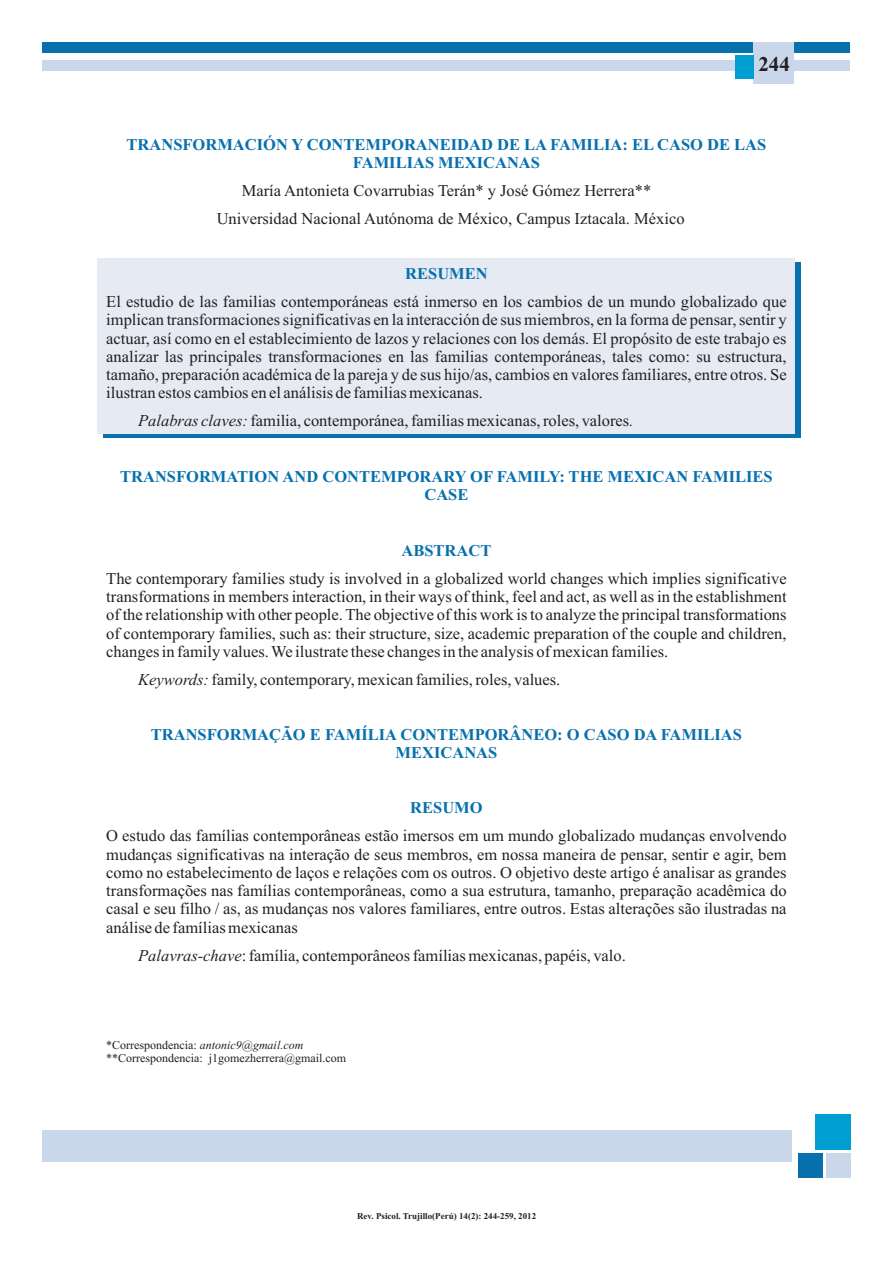
<style>
.page{position:relative;width:893px;height:1263px;background:#fff}
.page>*{position:absolute;margin:0;border:0;box-sizing:border-box;transform-origin:0 0}
.t1{font:700 21px "Times New Roman";color:#231f20}
.t2{font:16.5px/18.3px "Times New Roman";color:#231f20;text-align:justify}
.t3{font:700 16.5px/18.3px "Times New Roman";color:#0770ad;text-align:center}
.t4{font:12px/13.4px "Times New Roman";color:#231f20}
.t5{font:700 9px "Times New Roman";color:#231f20}
.s1{font-style:italic}
</style>
<div class="page">
<div style="left:103px;top:262px;width:698px;height:176px;background:#0770ad"></div>
<div style="left:98px;top:258px;width:697px;height:176px;background:#e5eaf3"></div>
<div style="left:43px;top:1130px;width:749px;height:32px;background:#cad6ea"></div>
<div style="left:826px;top:1154px;width:24px;height:24px;background:#cad6ea"></div>
<div style="left:815px;top:1114px;width:35px;height:36px;background:#009fd2"></div>
<div style="left:799px;top:1154px;width:24px;height:24px;background:#0770ad"></div>
<div style="left:43px;top:43px;width:807px;height:10px;background:#0770ad"></div>
<div style="left:43px;top:61px;width:807px;height:10px;background:#cad6ea"></div>
<div style="left:753px;top:43px;width:41px;height:41px;background:#cad6ea"></div>
<div style="left:735px;top:55px;width:18px;height:24px;background:#009fd2"></div>
<p class="t1" style="left:758px;top:56px;width:33px">244</p>
<p class="t3" style="left:127px;top:137px;width:641px">TRANSFORMACIÓN Y CONTEMPORANEIDAD DE LA FAMILIA: EL CASO DE LAS<br>FAMILIAS MEXICANAS</p>
<p class="t2" style="left:217px;top:178px;width:469px;line-height:27.9px;text-align:center">María Antonieta Covarrubias Terán* y José Gómez Herrera**<br>Universidad Nacional Autónoma de México, Campus Iztacala. México</p>
<p class="t3" style="left:405px;top:266px;width:84px">RESUMEN</p>
<p class="t2" style="left:106px;top:294px;width:682px">El estudio de las familias contemporáneas está inmerso en los cambios de un mundo globalizado que implican transformaciones significativas en la interacción de sus miembros, en la forma de pensar, sentir y actuar, así como en el establecimiento de lazos y relaciones con los demás. El propósito de este trabajo es analizar las principales transformaciones en las familias contemporáneas, tales como: su estructura, tamaño, preparación académica de la pareja y de sus hijo/as, cambios en valores familiares, entre otros. Se ilustran estos cambios en el análisis de familias mexicanas.</p>
<p class="t2" style="left:138px;top:413px;width:497px"><span class="s1">Palabras claves:</span> familia, contemporánea, familias mexicanas, roles, valores<span class="s1">.</span></p>
<p class="t3" style="left:120px;top:469px;width:654px">TRANSFORMATION AND CONTEMPORARY OF FAMILY: THE MEXICAN FAMILIES<br>CASE</p>
<p class="t3" style="left:402px;top:543px;width:91px">ABSTRACT</p>
<p class="t2" style="left:106px;top:571px;width:682px">The contemporary families study is involved in a globalized world changes which implies significative transformations in members interaction, in their ways of think, feel and act, as well as in the establishment of the relationship with other people. The objective of this work is to analyze the principal transformations of contemporary families, such as: their structure, size, academic preparation of the couple and children, changes in family values. We ilustrate these changes in the analysis of mexican families.</p>
<p class="t2" style="left:138px;top:672px;width:424px"><span class="s1">Keywords:</span>family, contemporary, mexican families, roles, values.</p>
<p class="t3" style="left:151px;top:727px;width:593px">TRANSFORMAÇÃO E FAMÍLIA CONTEMPORÂNEO: O CASO DA FAMILIAS<br>MEXICANAS</p>
<p class="t3" style="left:410px;top:800px;width:74px">RESUMO</p>
<p class="t2" style="left:106px;top:828px;width:682px">O estudo das famílias contemporâneas estão imersos em um mundo globalizado mudanças envolvendo mudanças significativas na interação de seus membros, em nossa maneira de pensar, sentir e agir, bem como no estabelecimento de laços e relações com os outros. O objetivo deste artigo é analisar as grandes transformações nas famílias contemporâneas, como a sua estrutura, tamanho, preparação acadêmica do casal e seu filho / as, as mudanças nos valores familiares, entre outros. Estas alterações são ilustradas na análise de famílias mexicanas</p>
<p class="t2" style="left:138px;top:947px;width:489px"><span class="s1">Palavras-chave</span>: família, contemporâneos famílias mexicanas, papéis, valo.</p>
<p class="t4" style="left:106px;top:1039px;width:242px">*Correspondencia: <span class="s1">antonic9@gmail.com </span>**Correspondencia: j1gomezherrera@gmail.com</p>
<p class="t5" style="left:357px;top:1212px;width:181px">Rev. Psicol. Trujillo(Perú) 14(2): 244-259, 2012</p>
</div>
